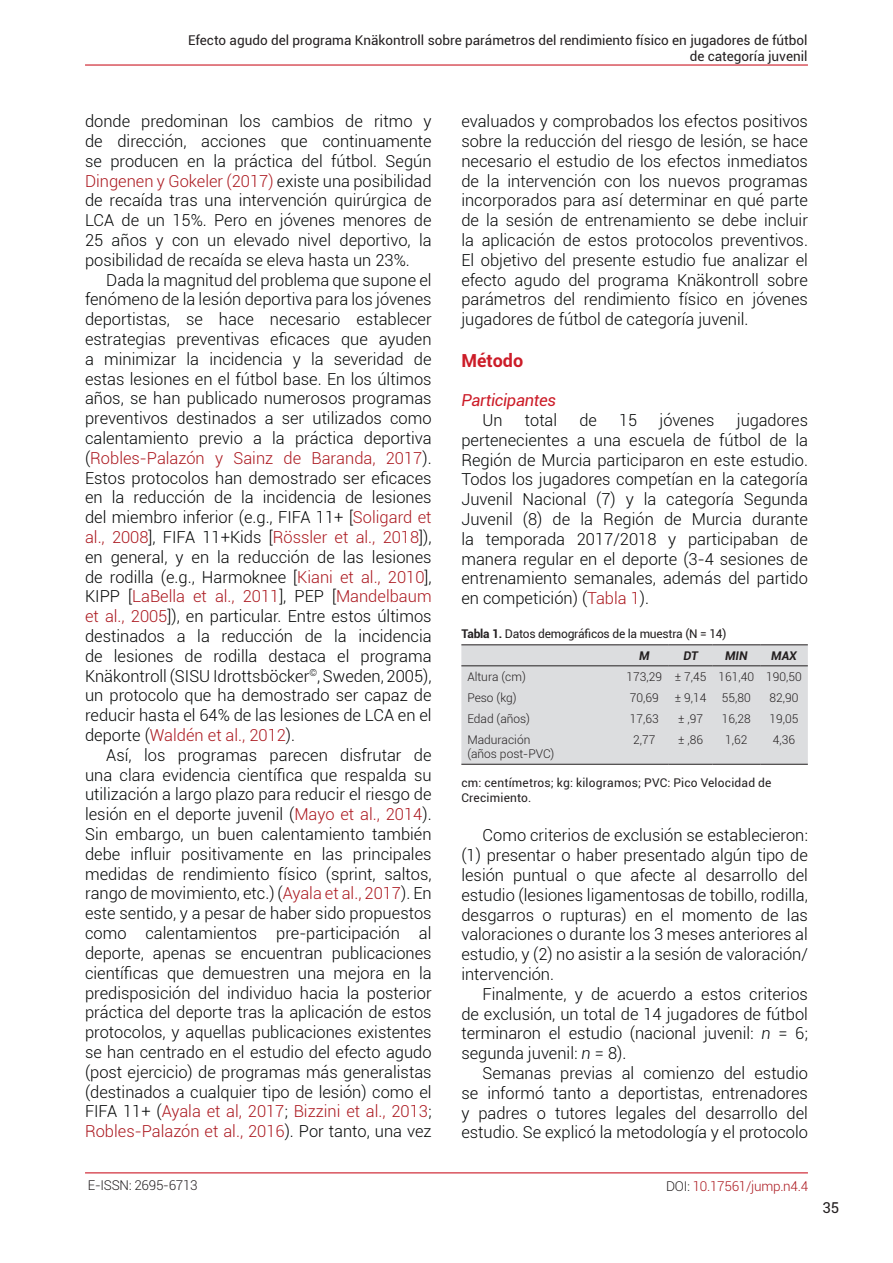
<style>
.page{position:relative;width:893px;height:1263px;background:#fff}
.page>*{position:absolute;margin:0;border:0;box-sizing:border-box;transform-origin:0 0}
.Titulo_de_primer_niv{font:700 18px "Roboto";color:#cc1c28}
.Parrafo_principal{font:300 16.5px/19.8px "Roboto";color:#030505;text-align:justify}
.Titulo_de_segundo_ni{font:italic 16.5px "Roboto";letter-spacing:-.02em;color:#cc1c28}
.t1{font:15px "Roboto";color:#231f20}
.t2{font:13.5px/16.2px "Roboto";color:#231f20;text-align:right}
.t3{font:300 13.5px "Roboto";letter-spacing:-.02em;color:#ab181f}
.t4{font:300 13.5px "Roboto";letter-spacing:-.02em;color:#231f20}
.Parrafo_principal-2{font:300 12px "Roboto";color:#231f20}
.Pie_de_figura{font:12px/14.4px "Roboto";letter-spacing:.01em;color:#231f20}
.Pie_de_figura-2{font:12px "Roboto";letter-spacing:-.02em;color:#231f20}
.Parrafo_principal-3{font:italic 700 12px "Roboto";color:#231f20}
.s1{color:#ab181f}
.s2{font-weight:700}
.s3{font-style:italic}
.s4{color:#231f20}
</style>
<div class="page">
<hr style="left:85px;top:64px;width:723px;height:2px;background:#cc1c28">
<hr style="left:85px;top:1172px;width:723px;height:1px;background:#cc1c28">
<div style="left:461px;top:645px;width:347px;height:119px;background:#dcdddf"></div>
<hr style="left:461px;top:644px;width:159px;height:1px;background:#231f20">
<hr style="left:620px;top:644px;width:49px;height:1px;background:#231f20">
<hr style="left:669px;top:644px;width:44px;height:1px;background:#231f20">
<hr style="left:713px;top:644px;width:47px;height:1px;background:#231f20">
<hr style="left:760px;top:644px;width:48px;height:1px;background:#231f20">
<hr style="left:461px;top:665px;width:159px;height:1px;background:#231f20">
<hr style="left:620px;top:665px;width:49px;height:1px;background:#231f20">
<hr style="left:669px;top:665px;width:44px;height:1px;background:#231f20">
<hr style="left:713px;top:665px;width:47px;height:1px;background:#231f20">
<hr style="left:760px;top:665px;width:48px;height:1px;background:#231f20">
<hr style="left:461px;top:764px;width:159px;height:1px;background:#231f20">
<hr style="left:620px;top:764px;width:49px;height:1px;background:#231f20">
<hr style="left:669px;top:764px;width:44px;height:1px;background:#231f20">
<hr style="left:713px;top:764px;width:47px;height:1px;background:#231f20">
<hr style="left:760px;top:764px;width:48px;height:1px;background:#231f20">
<p class="t2" style="left:188px;top:31px;width:621px">Efecto agudo del programa Knäkontroll sobre parámetros del rendimiento físico en jugadores de fútbol de categoría juvenil</p>
<p class="Parrafo_principal" style="left:85px;top:111px;width:348px">donde predominan los cambios de ritmo y de dirección, acciones que continuamente se producen en la práctica del fútbol. Según <span class="s1">Dingenen y Gokeler (2017)</span> existe una posibilidad de recaída tras una intervención quirúrgica de LCA de un 15%. Pero en jóvenes menores de 25 años y con un elevado nivel deportivo, la posibilidad de recaída se eleva hasta un 23%.</p>
<p class="Parrafo_principal" style="left:85px;top:269px;width:348px;text-indent:21px">Dada la magnitud del problema que supone el fenómeno de la lesión deportiva para los jóvenes deportistas, se hace necesario establecer estrategias preventivas eficaces que ayuden a minimizar la incidencia y la severidad de estas lesiones en el fútbol base. En los últimos años, se han publicado numerosos programas preventivos destinados a ser utilizados como calentamiento previo a la práctica deportiva (<span class="s1">Robles-Palazón y Sainz de Baranda, 2017</span>).<br>Estos protocolos han demostrado ser eficaces en la reducción de la incidencia de lesiones del miembro inferior (e.g., FIFA 11+ [<span class="s1">Soligard et al., 2008</span>], FIFA 11+Kids [<span class="s1">Rössler et al., 2018</span>]), en general, y en la reducción de las lesiones de rodilla (e.g., Harmoknee [<span class="s1">Kiani et al., 2010</span>], KIPP [<span class="s1">LaBella et al., 2011</span>], PEP [<span class="s1">Mandelbaum et al., 2005</span>]), en particular. Entre estos últimos destinados a la reducción de la incidencia de lesiones de rodilla destaca el programa Knäkontroll (SISU Idrottsböcker<sup>©</sup>, Sweden, 2005), un protocolo que ha demostrado ser capaz de reducir hasta el 64% de las lesiones de LCA en el deporte (<span class="s1">Waldén et al., 2012</span>).</p>
<p class="Parrafo_principal" style="left:85px;top:744px;width:348px;text-indent:21px">Así, los programas parecen disfrutar de una clara evidencia científica que respalda su utilización a largo plazo para reducir el riesgo de lesión en el deporte juvenil (<span class="s1">Mayo et al., 2014</span>).<br>Sin embargo, un buen calentamiento también debe influir positivamente en las principales medidas de rendimiento físico (sprint, saltos, rango de movimiento, etc.) (<span class="s1">Ayala et al., 2017</span>). En este sentido, y a pesar de haber sido propuestos como calentamientos pre-participación al deporte, apenas se encuentran publicaciones científicas que demuestren una mejora en la predisposición del individuo hacia la posterior práctica del deporte tras la aplicación de estos protocolos, y aquellas publicaciones existentes se han centrado en el estudio del efecto agudo (post ejercicio) de programas más generalistas (destinados a cualquier tipo de lesión) como el FIFA 11+ (<span class="s1">Ayala et al, 2017</span>; <span class="s1">Bizzini et al., 2013</span>; <span class="s1">Robles-Palazón et al., 2016</span>). Por tanto, una vez</p>
<p class="Parrafo_principal" style="left:461px;top:111px;width:348px">evaluados y comprobados los efectos positivos sobre la reducción del riesgo de lesión, se hace necesario el estudio de los efectos inmediatos de la intervención con los nuevos programas incorporados para así determinar en qué parte de la sesión de entrenamiento se debe incluir la aplicación de estos protocolos preventivos.<br>El objetivo del presente estudio fue analizar el efecto agudo del programa Knäkontroll sobre parámetros del rendimiento físico en jóvenes jugadores de fútbol de categoría juvenil.</p>
<p class="Titulo_de_primer_niv" style="left:461px;top:347px;width:63px">Método</p>
<p class="Titulo_de_segundo_ni" style="left:461px;top:389px;width:96px">Participantes</p>
<p class="Parrafo_principal" style="left:483px;top:410px;width:22px">Un</p>
<p class="Parrafo_principal" style="left:525px;top:410px;width:34px">total</p>
<p class="Parrafo_principal" style="left:579px;top:410px;width:19px">de</p>
<p class="Parrafo_principal" style="left:619px;top:410px;width:20px">15</p>
<p class="Parrafo_principal" style="left:660px;top:410px;width:56px">jóvenes</p>
<p class="Parrafo_principal" style="left:461px;top:410px;width:348px;text-indent:275px">jugadores pertenecientes a una escuela de fútbol de la Región de Murcia participaron en este estudio.<br>Todos los jugadores competían en la categoría Juvenil Nacional (7) y la categoría Segunda Juvenil (8) de la Región de Murcia durante la temporada 2017/2018 y participaban de manera regular en el deporte (3-4 sesiones de entrenamiento semanales, además del partido en competición) (<span class="s1">Tabla 1</span>).</p>
<p class="Pie_de_figura-2" style="left:461px;top:626px;width:267px"><span class="s2">Tabla 1.</span> Datos demográficos de la muestra (N = 14)</p>
<p class="Parrafo_principal-3" style="left:639px;top:647px;width:12px">M</p>
<p class="Parrafo_principal-3" style="left:683px;top:647px;width:16px">DT</p>
<p class="Parrafo_principal-3" style="left:725px;top:647px;width:24px">MIN</p>
<p class="Parrafo_principal-3" style="left:771px;top:647px;width:27px">MAX</p>
<p class="Parrafo_principal-2" style="left:467px;top:668px;width:60px">Altura (cm)</p>
<p class="Parrafo_principal-2" style="left:627px;top:668px;width:37px">173,29</p>
<p class="Parrafo_principal-2" style="left:675px;top:668px;width:33px">± 7,45</p>
<p class="Parrafo_principal-2" style="left:719px;top:668px;width:37px">161,40</p>
<p class="Parrafo_principal-2" style="left:766px;top:668px;width:37px">190,50</p>
<p class="Parrafo_principal-2" style="left:467px;top:689px;width:51px">Peso (kg)</p>
<p class="Parrafo_principal-2" style="left:630px;top:689px;width:30px">70,69</p>
<p class="Parrafo_principal-2" style="left:675px;top:689px;width:33px">± 9,14</p>
<p class="Parrafo_principal-2" style="left:722px;top:689px;width:30px">55,80</p>
<p class="Parrafo_principal-2" style="left:770px;top:689px;width:30px">82,90</p>
<p class="Parrafo_principal-2" style="left:467px;top:710px;width:64px">Edad (años)</p>
<p class="Parrafo_principal-2" style="left:630px;top:710px;width:30px">17,63</p>
<p class="Parrafo_principal-2" style="left:678px;top:710px;width:26px">± ,97</p>
<p class="Parrafo_principal-2" style="left:722px;top:710px;width:30px">16,28</p>
<p class="Parrafo_principal-2" style="left:770px;top:710px;width:30px">19,05</p>
<p class="Parrafo_principal-2" style="left:467px;top:731px;width:64px">Maduración</p>
<p class="Parrafo_principal-2" style="left:467px;top:746px;width:89px">(años post-PVC)</p>
<p class="Parrafo_principal-2" style="left:633px;top:731px;width:24px">2,77</p>
<p class="Parrafo_principal-2" style="left:678px;top:731px;width:26px">± ,86</p>
<p class="Parrafo_principal-2" style="left:725px;top:731px;width:24px">1,62</p>
<p class="Parrafo_principal-2" style="left:773px;top:731px;width:24px">4,36</p>
<p class="Pie_de_figura" style="left:461px;top:775px;width:312px">cm: centímetros; kg: kilogramos; PVC: Pico Velocidad de<br>Crecimiento.</p>
<p class="Parrafo_principal" style="left:461px;top:825px;width:348px;text-indent:21px">Como criterios de exclusión se establecieron: (1) presentar o haber presentado algún tipo de lesión puntual o que afecte al desarrollo del estudio (lesiones ligamentosas de tobillo, rodilla, desgarros o rupturas) en el momento de las valoraciones o durante los 3 meses anteriores al estudio, y (2) no asistir a la sesión de valoración/ intervención.</p>
<p class="Parrafo_principal" style="left:461px;top:983px;width:348px;text-indent:21px">Finalmente, y de acuerdo a estos criterios de exclusión, un total de 14 jugadores de fútbol terminaron el estudio (nacional juvenil: <span class="s3">n</span> = 6; segunda juvenil: <span class="s3">n</span> = 8).</p>
<p class="Parrafo_principal" style="left:461px;top:1063px;width:348px;text-indent:21px">Semanas previas al comienzo del estudio se informó tanto a deportistas, entrenadores y padres o tutores legales del desarrollo del estudio. Se explicó la metodología y el protocolo</p>
<p class="t4" style="left:88px;top:1176px;width:111px">E-ISSN: 2695-6713</p>
<p class="t3" style="left:666px;top:1176px;width:144px"><span class="s4">DOI:</span> 10.17561/jump.n4.4</p>
<p class="t1" style="left:822px;top:1197px;width:18px">35</p>
</div>
